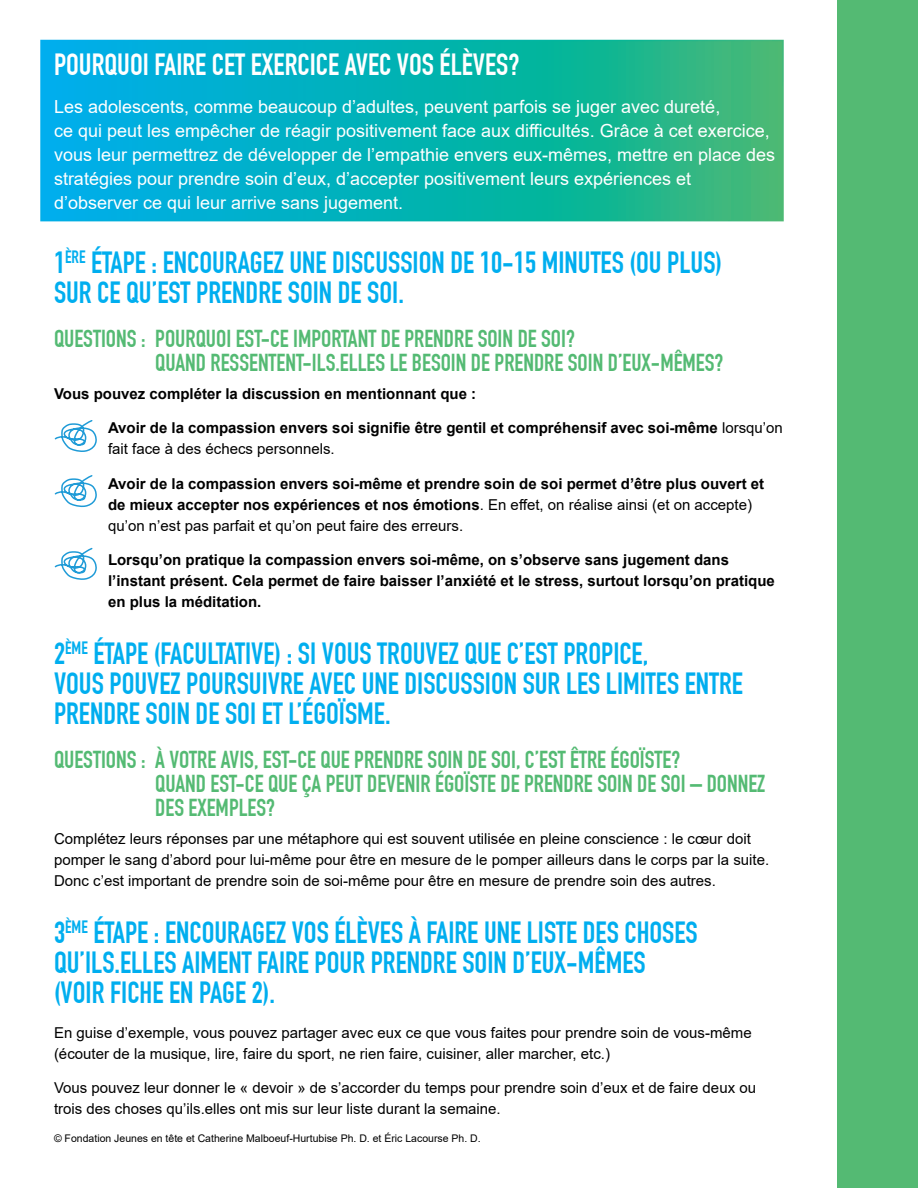
<style>
.page{position:relative;width:918px;height:1188px;background:#fff}
.page>*{position:absolute;margin:0;border:0;box-sizing:border-box;transform-origin:0 0}
.t1{font:700 30px/30px "DIN Condensed";color:#00aeef}
.t2{font:700 30px "DIN Condensed";color:#fff}
.t3{font:700 24px/24px "DIN Condensed";color:#54ba73}
.t4{font:18px/24px "Arial";color:#fff}
.t5{font:15px/21px "Arial";color:#000}
.t6{font:700 15px/21px "Arial";color:#000}
.t7{font:10.5px "Arial";color:#000}
.s1{font-weight:400}
</style>
<div class="page">
<div style="left:837px;top:0;width:81px;height:1188px;background:#54ba73"></div>
<svg style="left:43px;top:43px;width:738px;height:175px;background:#0cb2b1"></svg>
<svg style="left:54px;top:420px;width:43px;height:32px"></svg>
<svg style="left:54px;top:475px;width:43px;height:33px"></svg>
<svg style="left:54px;top:547px;width:43px;height:33px"></svg>
<p class="t2" style="left:54px;top:47px;width:467px">POURQUOI FAIRE CET EXERCICE AVEC VOS ÉLÈVES?</p>
<p class="t4" style="left:54px;top:94px;width:723px">Les adolescents, comme beaucoup d’adultes, peuvent parfois se juger avec dureté,<br>ce qui peut les empêcher de réagir positivement face aux difficultés. Grâce à cet exercice, vous leur permettrez de développer de l’empathie envers eux-mêmes, mettre en place des stratégies pour prendre soin d’eux, d’accepter positivement leurs expériences et d’observer ce qui leur arrive sans jugement.</p>
<p class="t1" style="left:54px;top:247px;width:670px">1<sup>ÈRE</sup> ÉTAPE : ENCOURAGEZ UNE DISCUSSION DE 10-15 MINUTES (OU PLUS)<br>SUR CE QU’EST PRENDRE SOIN DE SOI.</p>
<p class="t3" style="left:155px;top:327px;width:570px;text-indent:-101px">QUESTIONS : POURQUOI EST-CE IMPORTANT DE PRENDRE SOIN DE SOI?<br>QUAND RESSENTENT-ILS.ELLES LE BESOIN DE PRENDRE SOIN D’EUX-MÊMES?</p>
<p class="t6" style="left:54px;top:383px;width:424px">Vous pouvez compléter la discussion en mentionnant que :</p>
<p class="t6" style="left:108px;top:418px;width:676px">Avoir de la compassion envers soi signifie être gentil et compréhensif avec soi-même <span class="s1">lorsqu’on fait face à des échecs personnels.</span></p>
<p class="t6" style="left:108px;top:473px;width:658px">Avoir de la compassion envers soi-même et prendre soin de soi permet d’être plus ouvert et de mieux accepter nos expériences et nos émotions<span class="s1">. En effet, on réalise ainsi (et on accepte) qu’on n’est pas parfait et qu’on peut faire des erreurs.</span></p>
<p class="t6" style="left:108px;top:550px;width:668px">Lorsqu’on pratique la compassion envers soi-même, on s’observe sans jugement dans l’instant présent. Cela permet de faire baisser l’anxiété et le stress, surtout lorsqu’on pratique en plus la méditation.</p>
<p class="t1" style="left:54px;top:639px;width:691px">2<sup>ÈME</sup> ÉTAPE (FACULTATIVE) : SI VOUS TROUVEZ QUE C’EST PROPICE,<br>VOUS POUVEZ POURSUIVRE AVEC UNE DISCUSSION SUR LES LIMITES ENTRE<br>PRENDRE SOIN DE SOI ET L’ÉGOÏSME.</p>
<p class="t3" style="left:155px;top:748px;width:612px;text-indent:-101px">QUESTIONS : À VOTRE AVIS, EST-CE QUE PRENDRE SOIN DE SOI, C’EST ÊTRE ÉGOÏSTE?<br>QUAND EST-CE QUE ÇA PEUT DEVENIR ÉGOÏSTE DE PRENDRE SOIN DE SOI – DONNEZ<br>DES EXEMPLES?</p>
<p class="t5" style="left:54px;top:828px;width:717px">Complétez leurs réponses par une métaphore qui est souvent utilisée en pleine conscience : le cœur doit pomper le sang d’abord pour lui-même pour être en mesure de le pomper ailleurs dans le corps par la suite.<br>Donc c’est important de prendre soin de soi-même pour être en mesure de prendre soin des autres.</p>
<p class="t1" style="left:54px;top:918px;width:645px">3<sup>ÈME</sup> ÉTAPE : ENCOURAGEZ VOS ÉLÈVES À FAIRE UNE LISTE DES CHOSES<br>QU’ILS.ELLES AIMENT FAIRE POUR PRENDRE SOIN D’EUX-MÊMES (VOIR FICHE EN PAGE 2).</p>
<p class="t5" style="left:54px;top:1022px;width:699px">En guise d’exemple, vous pouvez partager avec eux ce que vous faites pour prendre soin de vous-même (écouter de la musique, lire, faire du sport, ne rien faire, cuisiner, aller marcher, etc.)</p>
<p class="t5" style="left:54px;top:1077px;width:704px">Vous pouvez leur donner le « devoir » de s’accorder du temps pour prendre soin d’eux et de faire deux ou trois des choses qu’ils.elles ont mis sur leur liste durant la semaine.</p>
<p class="t7" style="left:54px;top:1131px;width:428px">© Fondation Jeunes en tête et Catherine Malboeuf-Hurtubise Ph. D. et Éric Lacourse Ph. D.</p>
</div>
